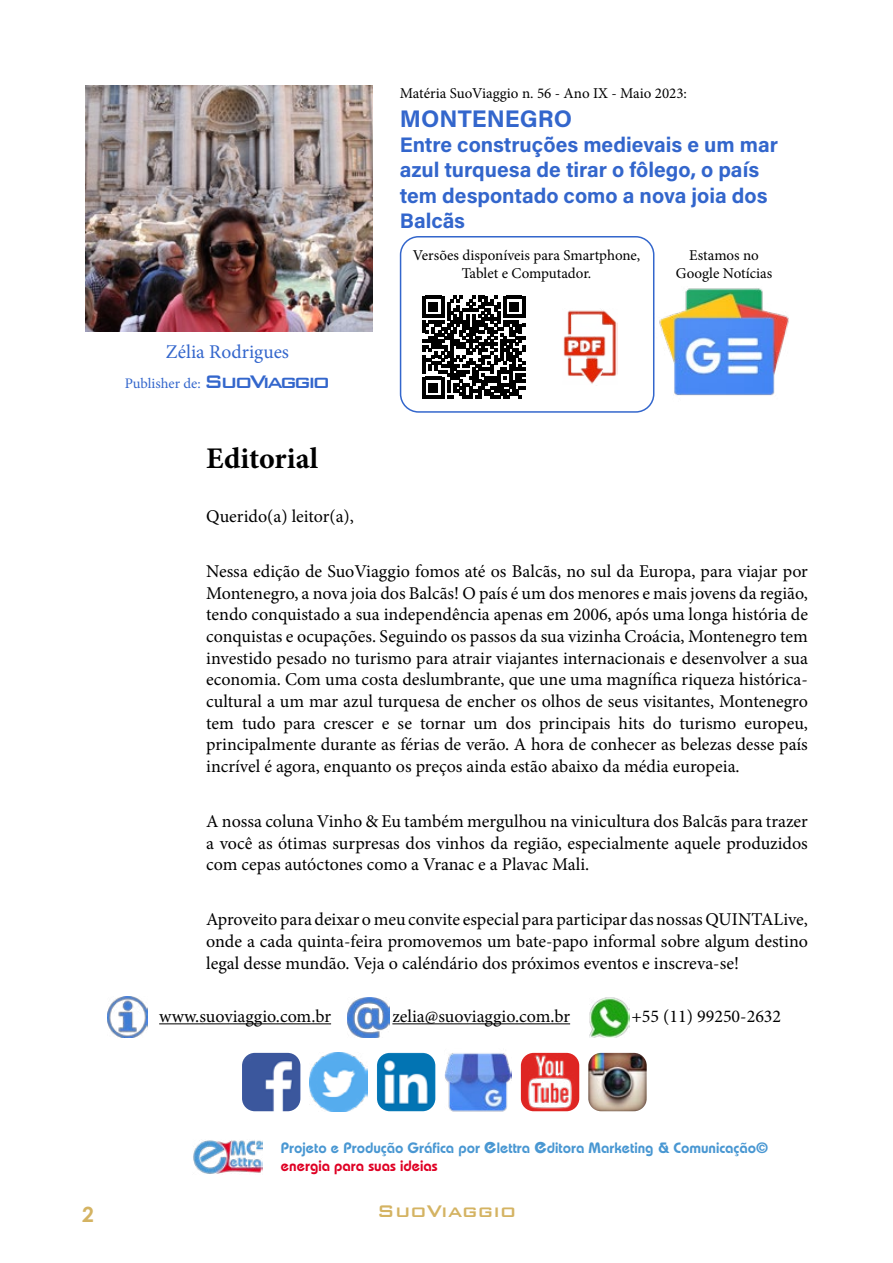
<style>
.page{position:relative;width:893px;height:1263px;background:#fff}
.page>*{position:absolute;margin:0;border:0;box-sizing:border-box;transform-origin:0 0}
.t1{font:700 30px "Minion Pro";color:#000}
.t2{font:700 24px "Acumin Pro";color:#36c}
.t3{font:500 22.5px "Bank Gothic BT";color:#d4b362}
.t4{font:700 21px/25.2px "Acumin Pro";color:#36c}
.t5{font:700 21px "Century Gothic";color:#d4b362}
.t6{font:19.5px "Minion Pro";color:#36c}
.t7{font:18px/21.6px "Minion Pro";color:#000;text-align:justify}
.t8{font:15px/18px "Minion Pro";color:#000;text-align:center}
.t9{font:600 15px/18px "Bauhaus";color:#4997d2}
.t10{font:14.55px "Minion Pro";letter-spacing:-.005em;color:#36c}
.s1{font-family:"Bank Gothic BT";font-weight:500;font-size:24.3px}
.s2{font-size:22.5px}
.s3{color:#df0024}
</style>
<div class="page">
<img style="left:589px;top:997px;width:40px;height:40px">
<hr style="left:159px;top:1023px;width:172px;height:1px;background:#000">
<hr style="left:392px;top:1023px;width:178px;height:1px;background:#000">
<img style="left:347px;top:997px;width:42px;height:40px">
<img style="left:108px;top:997px;width:39px;height:40px">
<img style="left:193px;top:1140px;width:69px;height:34px">
<div style="left:400px;top:236px;width:254px;height:177px;border:2px solid #36c;border-radius:18px"></div>
<img style="left:563px;top:309px;width:54px;height:75px">
<svg style="left:422px;top:296px;width:103px;height:103px"></svg>
<img style="left:242px;top:1053px;width:58px;height:58px">
<img style="left:588px;top:1053px;width:59px;height:58px">
<img style="left:377px;top:1053px;width:58px;height:58px">
<img style="left:521px;top:1053px;width:58px;height:58px">
<img style="left:309px;top:1053px;width:59px;height:58px">
<img style="left:444px;top:1053px;width:68px;height:59px">
<img style="left:654px;top:286px;width:135px;height:112px">
<img style="left:86px;top:85px;width:286px;height:247px">
<p class="t8" style="left:400px;top:84px;width:289px">Matéria SuoViaggio n. 56 - Ano IX - Maio 2023:</p>
<h2 class="t2" style="left:400px;top:102px;width:174px">MONTENEGRO</h2>
<p class="t4" style="left:400px;top:131px;width:380px">Entre construções medievais e um mar azul turquesa de tirar o fôlego, o país tem despontado como a nova joia dos<br>Balcãs</p>
<p class="t6" style="left:166px;top:339px;width:125px">Zélia Rodrigues</p>
<p class="t10" style="left:125px;top:373px;width:207px">Publisher de: <span class="s1">SuoViaggio</span></p>
<h1 class="t1" style="left:206px;top:438px;width:113px">Editorial</h1>
<p class="t8" style="left:413px;top:246px;width:229px">Versões disponíveis para Smartphone,<br>Tablet e Computador.</p>
<p class="t8" style="left:676px;top:246px;width:98px">Estamos no<br>Google Notícias</p>
<p class="t7" style="left:206px;top:506px;width:149px">Querido(a) leitor(a),</p>
<p class="t7" style="left:206px;top:561px;width:603px">Nessa edição de SuoViaggio fomos até os Balcãs, no sul da Europa, para viajar por Montenegro, a nova joia dos Balcãs! O país é um dos menores e mais jovens da região, tendo conquistado a sua independência apenas em 2006, após uma longa história de conquistas e ocupações. Seguindo os passos da sua vizinha Croácia, Montenegro tem investido pesado no turismo para atrair viajantes internacionais e desenvolver a sua economia. Com uma costa deslumbrante, que une uma magnífica riqueza histórica&shy;cultural a um mar azul turquesa de encher os olhos de seus visitantes, Montenegro tem tudo para crescer e se tornar um dos principais hits do turismo europeu, principalmente durante as férias de verão. A hora de conhecer as belezas desse país incrível é agora, enquanto os preços ainda estão abaixo da média europeia.</p>
<p class="t7" style="left:206px;top:810px;width:603px">A nossa coluna Vinho &amp; Eu também mergulhou na vinicultura dos Balcãs para trazer a você as ótimas surpresas dos vinhos da região, especialmente aquele produzidos com cepas autóctones como a Vranac e a Plavac Mali.</p>
<p class="t7" style="left:206px;top:909px;width:603px">Aproveito para deixar o meu convite especial para participar das nossas QUINTALive, onde a cada quinta-feira promovemos um bate-papo informal sobre algum destino legal desse mundão. Veja o caléndário dos próximos eventos e inscreva-se!</p>
<p class="t7" style="left:159px;top:1005px;width:173px">www.suoviaggio.com.br</p>
<p class="t7" style="left:392px;top:1005px;width:179px">zelia@suoviaggio.com.br</p>
<p class="t7" style="left:631px;top:1005px;width:151px">+55 (11) 99250-2632</p>
<p class="t9" style="left:281px;top:1138px;width:489px">Projeto e Produção Gráfica por <span class="s2">e</span>lettra <span class="s2">e</span>ditora Marketing &amp; Comunicação© <span class="s3">energia para suas ideias</span></p>
<p class="t5" style="left:82px;top:1199px;width:13px">2</p>
<p class="t3" style="left:377px;top:1199px;width:141px">SuoViaggio</p>
</div>
